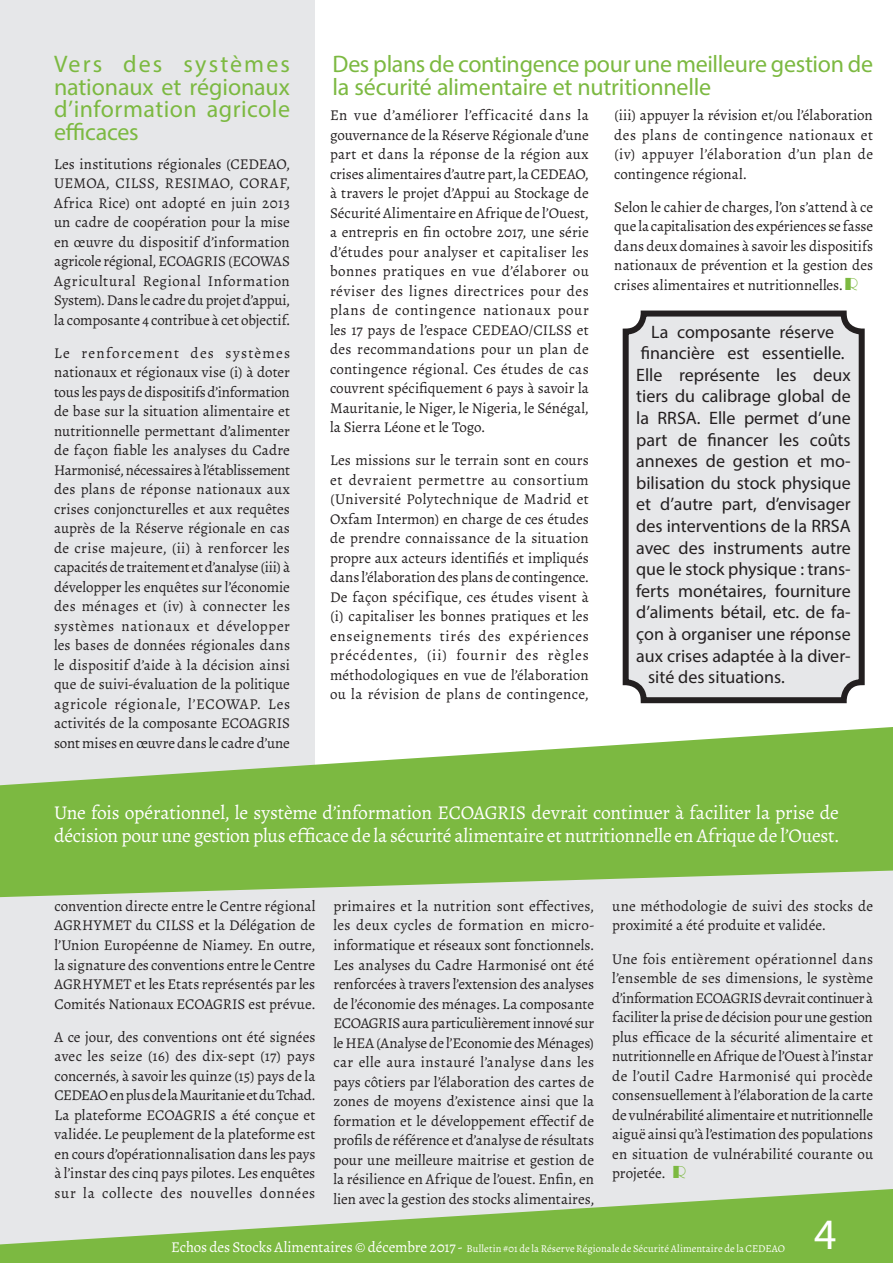
<style>
.page{position:relative;width:893px;height:1263px;background:#fff}
.page>*{position:absolute;margin:0;border:0;box-sizing:border-box;transform-origin:0 0}
.t1{font:43.5px "Myriad Pro";color:#fff}
.Head1{font:24px/22.5px "Myriad Pro";letter-spacing:-.01em;color:#7cb941;text-align:justify}
.ImageCaption_back{font:19.5px/22.5px "Alegreya";letter-spacing:-.015em;color:#fff}
.t2{font:18px "Myriad Pro";color:#231f20}
.t3{font:18px "Broadway";color:#7cb941}
.MainText{font:15px/19.5px "Alegreya";color:#231f20;text-align:justify}
.t4{font:10.5px "Alegreya";letter-spacing:.005em;color:#fff}
.s1{font-size:15px}
</style>
<div class="page">
<div style="left:0;top:0;width:314px;height:793px;background:#e6e7e9"></div>
<div style="left:0;top:802px;width:893px;height:461px;background:#e6e7e9"></div>
<svg style="left:0;top:726px;width:893px;height:171px;fill:#7cb941"></svg>
<svg style="left:0;top:1189px;width:893px;height:74px;fill:#7cb941"></svg>
<div style="left:626px;top:314px;width:236px;height:386px;background:#e6e7e9;border-radius:18px"></div>
<div style="left:623px;top:311px;width:242px;height:392px;border:6px solid #231f20;border-radius:18px"></div>
<p class="Head1" style="left:54px;top:52px;width:238px">Vers des systèmes nationaux et régionaux d’information agricole efficaces</p>
<p class="MainText" style="left:54px;top:154px;width:238px">Les institutions régionales (CEDEAO, UEMOA, CILSS, RESIMAO, CORAF, Africa Rice) ont adopté en juin 2013 un cadre de coopération pour la mise en œuvre du dispositif d’information agricole régional, ECOAGRIS (ECOWAS Agricultural Regional Information System). Dans le cadre du projet d’appui, la composante 4 contribue à cet objectif.</p>
<p class="MainText" style="left:54px;top:343px;width:238px">Le renforcement des systèmes nationaux et régionaux vise (i) à doter tous les pays de dispositifs d’information de base sur la situation alimentaire et nutritionnelle permettant d’alimenter de façon fiable les analyses du Cadre Harmonisé, nécessaires à l’établissement des plans de réponse nationaux aux crises conjoncturelles et aux requêtes auprès de la Réserve régionale en cas de crise majeure, (ii) à renforcer les capacités de traitement et d’analyse (iii) à développer les enquêtes sur l’économie des ménages et (iv) à connecter les systèmes nationaux et développer les bases de données régionales dans le dispositif d’aide à la décision ainsi que de suivi-évaluation de la politique agricole régionale, l’ECOWAP. Les activités de la composante ECOAGRIS sont mises en œuvre dans le cadre d’une</p>
<p class="Head1" style="left:332px;top:52px;width:542px">Des plans de contingence pour une meilleure gestion de la sécurité alimentaire et nutritionnelle</p>
<p class="MainText" style="left:330px;top:105px;width:260px">En vue d’améliorer l’efficacité dans la gouvernance de la Réserve Régionale d’une part et dans la réponse de la région aux crises alimentaires d’autre part, la CEDEAO, à travers le projet d’Appui au Stockage de Sécurité Alimentaire en Afrique de l’Ouest, a entrepris en fin octobre 2017, une série d’études pour analyser et capitaliser les bonnes pratiques en vue d’élaborer ou réviser des lignes directrices pour des plans de contingence nationaux pour les 17 pays de l’espace CEDEAO/CILSS et des recommandations pour un plan de contingence régional. Ces études de cas couvrent spécifiquement 6 pays à savoir la Mauritanie, le Niger, le Nigeria, le Sénégal, la Sierra Léone et le Togo.</p>
<p class="MainText" style="left:330px;top:450px;width:260px">Les missions sur le terrain sont en cours et devraient permettre au consortium (Université Polytechnique de Madrid et Oxfam Intermon) en charge de ces études de prendre connaissance de la situation propre aux acteurs identifiés et impliqués dans l’élaboration des plans de contingence.<br>De façon spécifique, ces études visent à (i) capitaliser les bonnes pratiques et les enseignements tirés des expériences précédentes, (ii) fournir des règles méthodologiques en vue de l’élaboration ou la révision de plans de contingence,</p>
<p class="MainText" style="left:614px;top:105px;width:260px">(iii) appuyer la révision et/ou l’élaboration des plans de contingence nationaux et (iv) appuyer l’élaboration d’un plan de contingence régional.</p>
<p class="MainText" style="left:614px;top:197px;width:260px">Selon le cahier de charges, l’on s’attend à ce que la capitalisation des expériences se fasse dans deux domaines à savoir les dispositifs nationaux de prévention et la gestion des crises alimentaires et nutritionnelles.</p>
<p class="t3" style="left:844px;top:274px;width:15px">R</p>
<p class="t2" style="left:651px;top:320px;width:185px">La composante réserve</p>
<p class="t2" style="left:641px;top:342px;width:205px">financière est essentielle.</p>
<p class="t2" style="left:636px;top:364px;width:216px">Elle représente les deux</p>
<p class="t2" style="left:636px;top:385px;width:216px">tiers du calibrage global de</p>
<p class="t2" style="left:636px;top:407px;width:216px">la RRSA. Elle permet d’une</p>
<p class="t2" style="left:636px;top:428px;width:216px">part de financer les coûts</p>
<p class="t2" style="left:636px;top:450px;width:216px">annexes de gestion et mo-</p>
<p class="t2" style="left:636px;top:472px;width:216px">bilisation du stock physique</p>
<p class="t2" style="left:636px;top:493px;width:216px">et d’autre part, d’envisager</p>
<p class="t2" style="left:636px;top:515px;width:216px">des interventions de la RRSA</p>
<p class="t2" style="left:636px;top:536px;width:216px">avec des instruments autre</p>
<p class="t2" style="left:636px;top:558px;width:216px">que le stock physique : trans-</p>
<p class="t2" style="left:636px;top:580px;width:216px">ferts monétaires, fourniture</p>
<p class="t2" style="left:636px;top:601px;width:216px">d’aliments bétail, etc. de fa-</p>
<p class="t2" style="left:636px;top:623px;width:216px">çon à organiser une réponse</p>
<p class="t2" style="left:636px;top:644px;width:216px">aux crises adaptée à la diver-</p>
<p class="t2" style="left:648px;top:666px;width:138px">sité des situations.</p>
<p class="ImageCaption_back" style="left:54px;top:802px;width:786px">Une fois opérationnel, le système d’information ECOAGRIS devrait continuer à faciliter la prise de décision pour une gestion plus efficace de la sécurité alimentaire et nutritionnelle en Afrique de l’Ouest.</p>
<p class="MainText" style="left:54px;top:896px;width:262px">convention directe entre le Centre régional AGRHYMET du CILSS et la Délégation de l’Union Européenne de Niamey. En outre, la signature des conventions entre le Centre AGRHYMET et les Etats représentés par les Comités Nationaux ECOAGRIS est prévue.</p>
<p class="MainText" style="left:54px;top:1027px;width:262px">A ce jour, des conventions ont été signées avec les seize (16) des dix-sept (17) pays concernés, à savoir les quinze (15) pays de la CEDEAO en plus de la Mauritanie et du Tchad.<br>La plateforme ECOAGRIS a été conçue et validée. Le peuplement de la plateforme est en cours d’opérationnalisation dans les pays à l’instar des cinq pays pilotes. Les enquêtes sur la collecte des nouvelles données</p>
<p class="MainText" style="left:333px;top:896px;width:262px">primaires et la nutrition sont effectives, les deux cycles de formation en micro&shy;informatique et réseaux sont fonctionnels.<br>Les analyses du Cadre Harmonisé ont été renforcées à travers l’extension des analyses de l’économie des ménages. La composante ECOAGRIS aura particulièrement innové sur le HEA (Analyse de l’Economie des Ménages) car elle aura instauré l’analyse dans les pays côtiers par l’élaboration des cartes de zones de moyens d’existence ainsi que la formation et le développement effectif de profils de référence et d’analyse de résultats pour une meilleure maitrise et gestion de la résilience en Afrique de l’ouest. Enfin, en lien avec la gestion des stocks alimentaires,</p>
<p class="MainText" style="left:612px;top:896px;width:262px">une méthodologie de suivi des stocks de proximité a été produite et validée.</p>
<p class="MainText" style="left:612px;top:949px;width:262px">Une fois entièrement opérationnel dans l’ensemble de ses dimensions, le système d’information ECOAGRIS devrait continuer à faciliter la prise de décision pour une gestion plus efficace de la sécurité alimentaire et nutritionnelle en Afrique de l’Ouest à l’instar de l’outil Cadre Harmonisé qui procède consensuellement à l’élaboration de la carte de vulnérabilité alimentaire et nutritionnelle aiguë ainsi qu’à l’estimation des populations en situation de vulnérabilité courante ou projetée.</p>
<p class="t3" style="left:673px;top:1162px;width:15px">R</p>
<p class="t4" style="left:171px;top:1242px;width:616px"><span class="s1">Echos des Stocks Alimentaires © décembre 2017 -</span> Bulletin #01 de la Réserve Régionale de Sécurité Alimentaire de la CEDEAO</p>
<h1 class="t1" style="left:814px;top:1207px;width:24px">4</h1>
</div>
